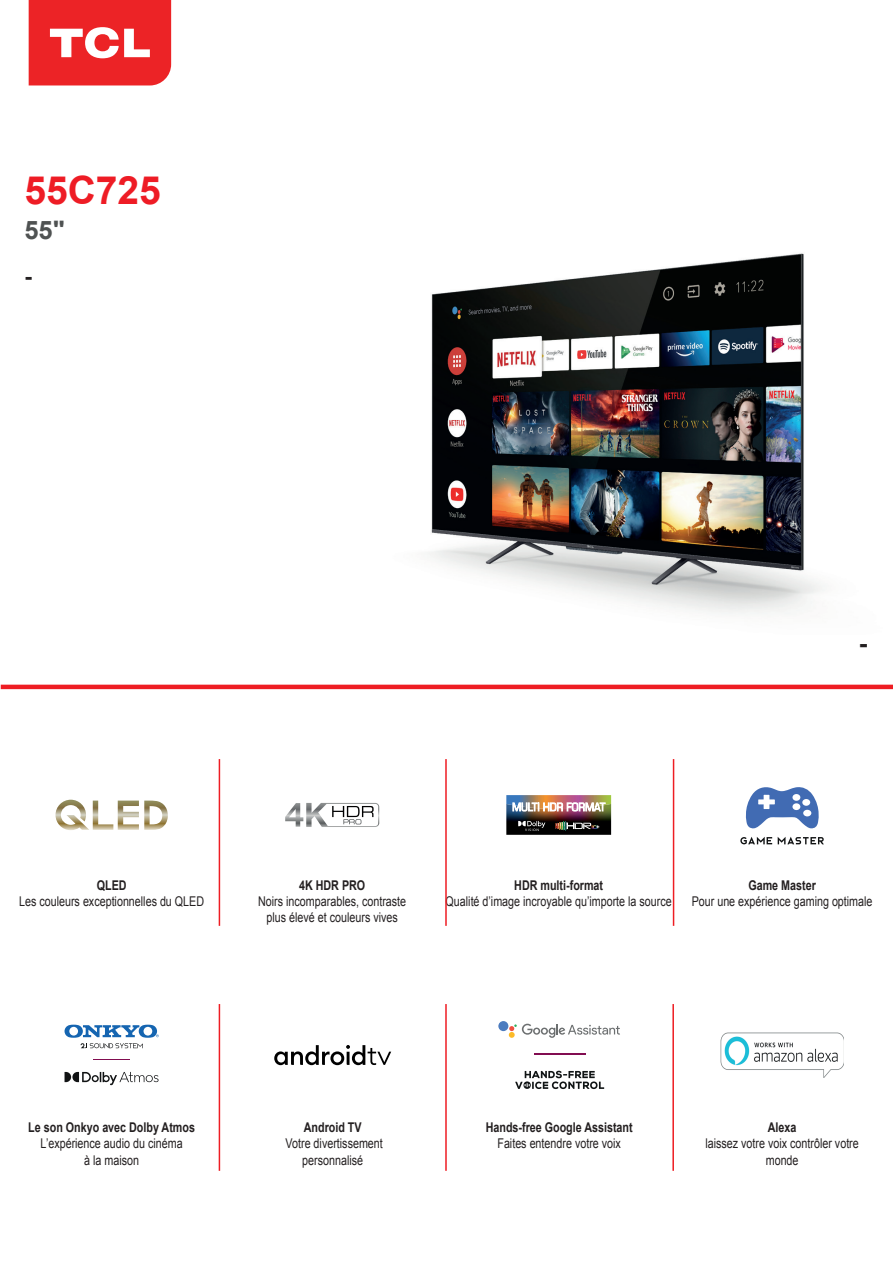
<style>
.page{position:relative;width:893px;height:1263px;background:#fff}
.page>*{position:absolute;margin:0;border:0;box-sizing:border-box;transform-origin:0 0}
.t1{font:700 39px "Arial";color:#ee1c25}
.t2{font:700 25.5px "Arial";color:#4f5252}
.t3{font:700 25.5px "Arial";color:#231f20}
.t4{font:700 22.5px "Arial";color:#231f20}
.t5{font:13.35px/16px "Arial";color:#231f20;text-align:center;scale:.8 1}
.t6{font:700 13.35px "Arial";color:#231f20;scale:.8 1}
</style>
<div class="page">
<img style="left:428px;top:253px;width:397px;height:361px">
<svg style="left:29px;top:0;width:142px;height:85px;background:#ee3f41"></svg>
<hr style="left:1px;top:685px;width:892px;height:4px;background:#ee1d23">
<hr style="left:219px;top:759px;width:1px;height:167px;background:#ee1d23">
<hr style="left:445px;top:759px;width:2px;height:167px;background:#ee1d23">
<hr style="left:673px;top:759px;width:1px;height:167px;background:#ee1d23">
<hr style="left:219px;top:1004px;width:1px;height:167px;background:#ee1d23">
<hr style="left:445px;top:1004px;width:2px;height:167px;background:#ee1d23">
<hr style="left:672px;top:1004px;width:2px;height:167px;background:#ee1d23">
<svg style="left:285px;top:803px;width:94px;height:24px"></svg>
<img style="left:720px;top:1032px;width:124px;height:46px">
<svg style="left:274px;top:1045px;width:117px;height:20px"></svg>
<img style="left:506px;top:795px;width:105px;height:40px">
<hr style="left:94px;top:1059px;width:36px;height:1px;background:#810c50">
<svg style="left:65px;top:1025px;width:94px;height:23px"></svg>
<svg style="left:65px;top:1072px;width:94px;height:13px"></svg>
<svg style="left:515px;top:1071px;width:89px;height:18px"></svg>
<svg style="left:509px;top:1024px;width:111px;height:14px"></svg>
<div style="left:498px;top:1021px;width:10px;height:10px;background:#4c7cbf;border-radius:50%"></div>
<hr style="left:535px;top:1053px;width:51px;height:1px;background:#820d51">
<svg style="left:740px;top:837px;width:32px;height:7px"></svg>
<svg style="left:778px;top:837px;width:46px;height:7px"></svg>
<svg style="left:745px;top:787px;width:74px;height:42px"></svg>
<svg style="left:56px;top:800px;width:112px;height:30px"></svg>
<h1 class="t1" style="left:24px;top:163px;width:138px">55C725</h1>
<h2 class="t2" style="left:24px;top:212px;width:42px">55 "</h2>
<h3 class="t4" style="left:24px;top:260px;width:9px">-</h3>
<h2 class="t3" style="left:859px;top:625px;width:10px">-</h2>
<p class="t6" style="left:97px;top:876px;width:39px">QLED</p>
<p class="t5" style="left:19px;top:893px;width:233px">Les couleurs exceptionnelles du QLED</p>
<p class="t6" style="left:299px;top:876px;width:84px">4K HDR PRO</p>
<p class="t5" style="left:258px;top:893px;width:187px">Noirs incomparables, contraste plus élevé et couleurs vives</p>
<p class="t6" style="left:514px;top:876px;width:113px">HDR multi-format</p>
<p class="t5" style="left:446px;top:893px;width:284px">Qualité d’image incroyable qu’importe la source</p>
<p class="t6" style="left:748px;top:876px;width:86px">Game Master</p>
<p class="t5" style="left:692px;top:893px;width:228px">Pour une expérience gaming optimale</p>
<p class="t6" style="left:28px;top:1118px;width:210px">Le son Onkyo avec Dolby Atmos</p>
<p class="t5" style="left:41px;top:1136px;width:179px">L’expérience audio du cinéma à la maison</p>
<p class="t6" style="left:304px;top:1118px;width:74px">Android TV</p>
<p class="t5" style="left:286px;top:1135px;width:123px">Votre divertissement personnalisé</p>
<p class="t6" style="left:486px;top:1118px;width:185px">Hands-free Google Assistant</p>
<p class="t5" style="left:497px;top:1135px;width:156px">Faites entendre votre voix</p>
<p class="t6" style="left:768px;top:1118px;width:37px">Alexa</p>
<p class="t5" style="left:705px;top:1135px;width:193px">laissez votre voix contrôler votre monde</p>
</div>
